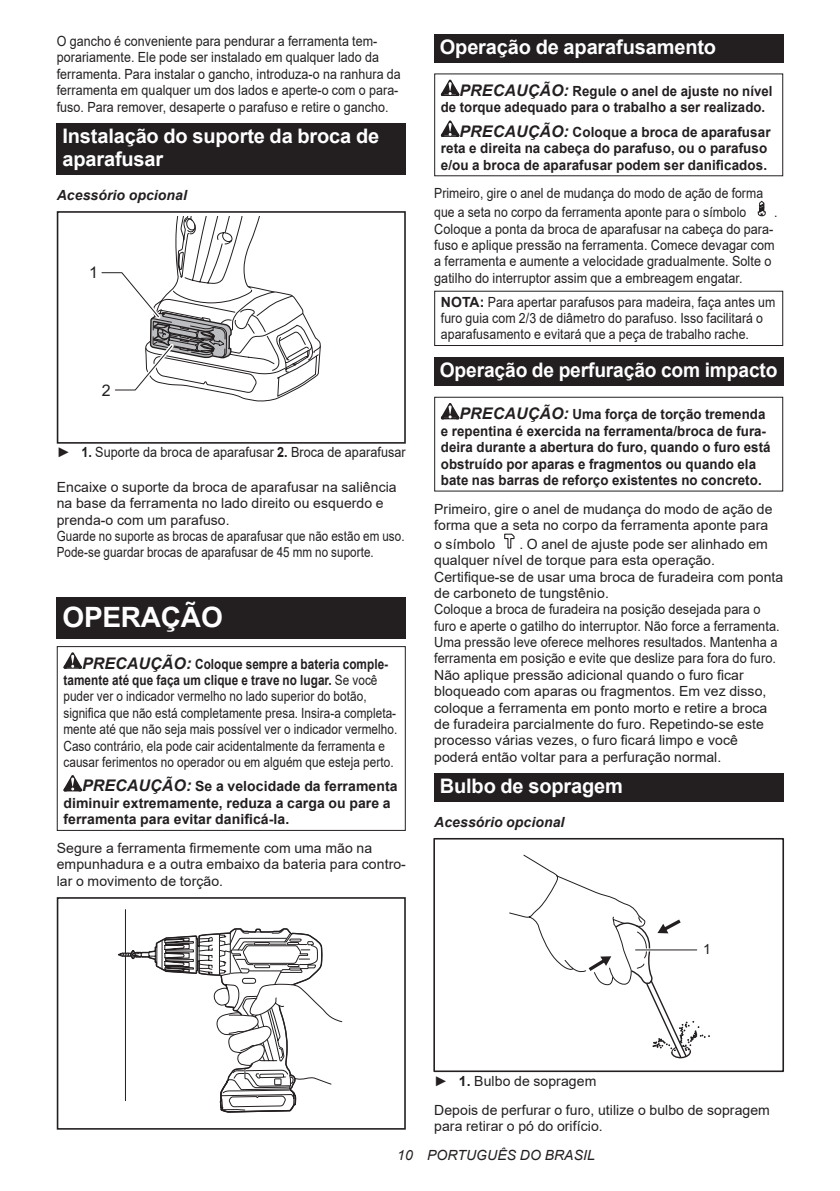
<style>
.page{position:relative;width:840px;height:1191px;background:#fff}
.page>*{position:absolute;margin:0;border:0;box-sizing:border-box;transform-origin:0 0}
.t1{font:700 28px "Arial";letter-spacing:-.01em;color:#fff}
.t2{font:700 20px/23.4px "Arial";letter-spacing:-.01em;color:#fff}
.t3{font:700 20px "Arial";letter-spacing:-.01em;color:#fff;scale:.96 1}
.t4{font:16px "Arial";color:#231f20}
.t5{font:14px/16.4px "Arial";letter-spacing:.005em;color:#231f20}
.t6{font:14px/16.4px "Arial";letter-spacing:.005em;color:#231f20;scale:.84 1}
.t7{font:14px/16.4px "Arial";letter-spacing:.005em;color:#231f20;scale:.89 1}
.t8{font:700 14px/16.4px "Arial";letter-spacing:.005em;color:#231f20;scale:.95 1}
.t9{font:14px/16.4px "Arial";letter-spacing:.005em;color:#231f20;scale:.9 1}
.t10{font:14px/16.4px "Arial";letter-spacing:.005em;color:#231f20;scale:.88 1}
.t11{font:700 14px/16.4px "Arial";letter-spacing:.005em;color:#231f20;scale:.96 1}
.t12{font:700 14px/16.4px "Arial";letter-spacing:.005em;color:#231f20}
.t13{font:14px/18.8px "Arial";letter-spacing:.005em;color:#231f20;scale:.87 1}
.t14{font:700 14px/16.4px "Arial";letter-spacing:.005em;color:#231f20;scale:.94 1}
.t15{font:italic 700 14px "Arial";letter-spacing:.005em;color:#231f20}
.t16{font:italic 14px "Arial";letter-spacing:.005em;color:#231f20}
.s1{font-weight:700}
.s2{font-weight:700;font-style:italic;font-size:16px}
.s3{font-style:italic;font-size:16px}
</style>
<div class="page">
<div style="left:57px;top:123px;width:348px;height:52px;background:#231f20"></div>
<div style="left:57px;top:211px;width:348px;height:233px;border:2px solid #231f20"></div>
<svg style="left:101px;top:217px;width:220px;height:185px"></svg>
<div style="left:57px;top:597px;width:348px;height:41px;background:#231f20"></div>
<svg style="left:63px;top:652px;width:19px;height:16px"></svg>
<svg style="left:63px;top:775px;width:19px;height:16px"></svg>
<div style="left:57px;top:646px;width:348px;height:185px;border:1px solid #231f20"></div>
<hr style="left:125px;top:909px;width:1px;height:199px;background:#231f20">
<svg style="left:118px;top:928px;width:225px;height:185px"></svg>
<div style="left:57px;top:1101px;width:73px;height:28px;background:#fff"></div>
<div style="left:57px;top:897px;width:348px;height:232px;border:2px solid #231f20"></div>
<div style="left:434px;top:34px;width:348px;height:29px;background:#231f20"></div>
<svg style="left:440px;top:80px;width:19px;height:16px"></svg>
<svg style="left:440px;top:120px;width:19px;height:17px"></svg>
<svg style="left:757px;top:201px;width:8px;height:15px"></svg>
<div style="left:434px;top:291px;width:348px;height:55px;border:1px solid #231f20"></div>
<div style="left:434px;top:357px;width:348px;height:29px;background:#231f20"></div>
<svg style="left:440px;top:403px;width:19px;height:16px"></svg>
<div style="left:434px;top:397px;width:348px;height:94px;border:1px solid #231f20"></div>
<svg style="left:504px;top:533px;width:11px;height:16px"></svg>
<div style="left:434px;top:773px;width:348px;height:28px;background:#231f20"></div>
<svg style="left:509px;top:854px;width:200px;height:205px"></svg>
<hr style="left:635px;top:948px;width:61px;height:3px;background:#fff">
<hr style="left:635px;top:949px;width:61px;height:1px;background:#231f20">
<div style="left:433px;top:838px;width:350px;height:234px;border:2px solid #231f20"></div>
<p class="t7" style="left:57px;top:33px;width:388px">O gancho é conveniente para pendurar a ferramenta tem&shy;porariamente. Ele pode ser instalado em qualquer lado da ferramenta. Para instalar o gancho, introduza-o na ranhura da ferramenta em qualquer um dos lados e aperte-o com o para&shy;fuso. Para remover, desaperte o parafuso e retire o gancho.</p>
<h2 class="t2" style="left:62px;top:124px;width:318px">Instalação do suporte da broca de aparafusar</h2>
<p class="t15" style="left:57px;top:185px;width:132px">Acessório opcional</p>
<p class="t4" style="left:89px;top:262px;width:10px">1</p>
<p class="t4" style="left:102px;top:380px;width:10px">2</p>
<p class="t5" style="left:57px;top:444px;width:350px">► <span class="s1">1.</span> Suporte da broca de aparafusar <span class="s1">2.</span> Broca de aparafusar</p>
<p class="t5" style="left:57px;top:478px;width:349px">Encaixe o suporte da broca de aparafusar na saliência na base da ferramenta no lado direito ou esquerdo e prenda-o com um parafuso.<br>Guarde no suporte as brocas de aparafusar que não estão em uso.<br>Pode-se guardar brocas de aparafusar de 45 mm no suporte.</p>
<h1 class="t1" style="left:62px;top:597px;width:162px">OPERAÇÃO</h1>
<p class="t6" style="left:63px;top:655px;width:399px;text-indent:19px"><span class="s2">PRECAUÇÃO:</span> <span class="s1">Coloque sempre a bateria comple&shy;tamente até que faça um clique e trave no lugar.</span> Se você puder ver o indicador vermelho no lado superior do botão, significa que não está completamente presa. Insira-a completa&shy;mente até que não seja mais possível ver o indicador vermelho.<br>Caso contrário, ela pode cair acidentalmente da ferramenta e causar ferimentos no operador ou em alguém que esteja perto.</p>
<p class="t12" style="left:63px;top:778px;width:335px;text-indent:19px"><span class="s3">PRECAUÇÃO:</span> Se a velocidade da ferramenta diminuir extremamente, reduza a carga ou pare a ferramenta para evitar danificá-la.</p>
<p class="t5" style="left:57px;top:839px;width:350px">Segure a ferramenta firmemente com uma mão na empunhadura e a outra embaixo da bateria para contro&shy;lar o movimento de torção.</p>
<h2 class="t2" style="left:439px;top:36px;width:278px">Operação de aparafusamento</h2>
<p class="t14" style="left:440px;top:83px;width:354px;text-indent:19px"><span class="s3">PRECAUÇÃO:</span> Regule o anel de ajuste no nível de torque adequado para o trabalho a ser realizado.</p>
<p class="t11" style="left:440px;top:124px;width:345px;text-indent:19px"><span class="s3">PRECAUÇÃO:</span> Coloque a broca de aparafusar reta e direita na cabeça do parafuso, ou o parafuso e/ou a broca de aparafusar podem ser danificados.</p>
<p class="t13" style="left:434px;top:184px;width:379px">Primeiro, gire o anel de mudança do modo de ação de forma que a seta no corpo da ferramenta aponte para o símbolo</p>
<p class="t13" style="left:773px;top:203px;width:5px">.</p>
<p class="t9" style="left:434px;top:220px;width:379px">Coloque a ponta da broca de aparafusar na cabeça do para&shy;fuso e aplique pressão na ferramenta. Comece devagar com a ferramenta e aumente a velocidade gradualmente. Solte o gatilho do interruptor assim que a embreagem engatar.</p>
<p class="t10" style="left:440px;top:293px;width:381px"><span class="s1">NOTA:</span> Para apertar parafusos para madeira, faça antes um furo guia com 2/3 de diâmetro do parafuso. Isso facilitará o aparafusamento e evitará que a peça de trabalho rache.</p>
<h2 class="t3" style="left:439px;top:356px;width:353px">Operação de perfuração com impacto</h2>
<p class="t8" style="left:440px;top:406px;width:348px;text-indent:19px"><span class="s3">PRECAUÇÃO:</span> Uma força de torção tremenda e repentina é exercida na ferramenta/broca de fura&shy;deira durante a abertura do furo, quando o furo está obstruído por aparas e fragmentos ou quando ela bate nas barras de reforço existentes no concreto.</p>
<p class="t5" style="left:434px;top:500px;width:339px">Primeiro, gire o anel de mudança do modo de ação de forma que a seta no corpo da ferramenta aponte para</p>
<p class="t5" style="left:434px;top:535px;width:62px">o símbolo</p>
<p class="t5" style="left:434px;top:535px;width:350px;text-indent:85px">. O anel de ajuste pode ser alinhado em qualquer nível de torque para esta operação.<br>Certifique-se de usar uma broca de furadeira com ponta de carboneto de tungstênio.<br>Coloque a broca de furadeira na posição desejada para o furo e aperte o gatilho do interruptor. Não force a ferramenta.<br>Uma pressão leve oferece melhores resultados. Mantenha a ferramenta em posição e evite que deslize para fora do furo.<br>Não aplique pressão adicional quando o furo ficar bloqueado com aparas ou fragmentos. Em vez disso, coloque a ferramenta em ponto morto e retire a broca de furadeira parcialmente do furo. Repetindo-se este processo várias vezes, o furo ficará limpo e você poderá então voltar para a perfuração normal.</p>
<h2 class="t2" style="left:439px;top:774px;width:184px">Bulbo de sopragem</h2>
<p class="t15" style="left:434px;top:812px;width:132px">Acessório opcional</p>
<p class="t5" style="left:702px;top:941px;width:9px">1</p>
<p class="t5" style="left:434px;top:1066px;width:337px;line-height:28.8px">► <span class="s1">1.</span> Bulbo de sopragem<br>Depois de perfurar o furo, utilize o bulbo de sopragem</p>
<p class="t5" style="left:434px;top:1117px;width:170px">para retirar o pó do orifício.</p>
<p class="t16" style="left:397px;top:1146px;width:199px">10 PORTUGUÊS DO BRASIL</p>
</div>
